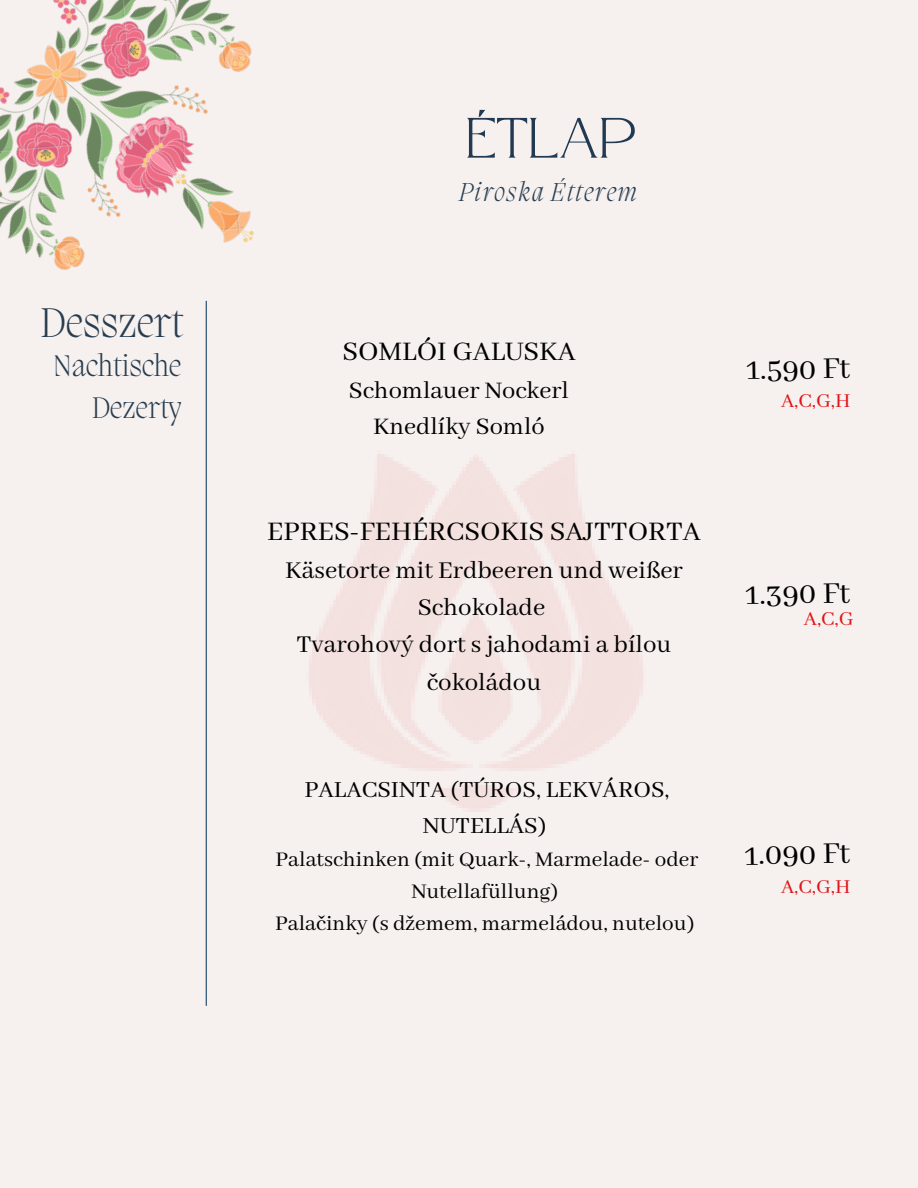
<style>
.page{position:relative;width:918px;height:1188px;background:#f6f0ee}
.page>*{position:absolute;margin:0;border:0;box-sizing:border-box;transform-origin:0 0}
.t1{font:56.7px "Atteron";color:#213a51}
.t2{font:200 42.45px "Migra";color:#273d50}
.t3{font:33.6px "Abhaya Libre";color:#000}
.t4{font:200 30.45px "Migra";color:#273d50}
.t5{font:29.85px "Abhaya Libre";color:#000}
.t6{font:26.85px/37.2px "Abhaya Libre";color:#000;text-align:center}
.t7{font:italic 200 26.55px "Migra";letter-spacing:.06em;color:#273d50}
.t8{font:26.4px "Abhaya Libre";color:#000}
.t9{font:25.8px/35.8px "Abhaya Libre";color:#000;text-align:center}
.t10{font:23.25px/32px "Abhaya Libre";color:#000;text-align:center}
.t11{font:22.05px "Abhaya Libre";color:#e01318}
</style>
<div class="page">
<hr style="left:206px;top:301px;width:1px;height:705px;background:#19456b">
<img style="left:0;top:0;width:254px;height:371px">
<p class="t2" style="left:40px;top:302px;width:145px">Desszert</p>
<p class="t4" style="left:53px;top:351px;width:130px">Nachtische</p>
<p class="t4" style="left:92px;top:393px;width:91px">Dezerty</p>
<p class="t1" style="left:466px;top:105px;width:172px">ÉTLAP</p>
<p class="t7" style="left:459px;top:180px;width:179px">Piroska Étterem</p>
<p class="t5" style="left:342px;top:335px;width:235px">SOMLÓI GALUSKA</p>
<p class="t8" style="left:349px;top:376px;width:222px">Schomlauer Nockerl</p>
<p class="t8" style="left:373px;top:412px;width:173px">Knedlíky Somló</p>
<p class="t5" style="left:267px;top:515px;width:435px">EPRES-FEHÉRCSOKIS SAJTTORTA</p>
<p class="t6" style="left:285px;top:553px;width:399px">Käsetorte mit Erdbeeren und weißer<br>Schokolade</p>
<p class="t6" style="left:297px;top:627px;width:376px">Tvarohový dort s jahodami a bílou čokoládou</p>
<p class="t9" style="left:304px;top:773px;width:367px">PALACSINTA (TÚROS, LEKVÁROS,<br>NUTELLÁS)</p>
<p class="t10" style="left:276px;top:844px;width:424px">Palatschinken (mit Quark-, Marmelade- oder<br>Nutellafüllung)</p>
<p class="t10" style="left:275px;top:908px;width:421px">Palačinky (s džemem, marmeládou, nutelou)</p>
<p class="t3" style="left:746px;top:351px;width:105px;rotate:-1deg">1.590 Ft</p>
<p class="t11" style="left:781px;top:389px;width:71px">A,C,G,H</p>
<p class="t3" style="left:745px;top:576px;width:106px;rotate:-1deg">1.390 Ft</p>
<p class="t11" style="left:804px;top:607px;width:51px">A,C,G</p>
<p class="t3" style="left:744px;top:836px;width:107px;rotate:-1deg">1.090 Ft</p>
<p class="t11" style="left:781px;top:874px;width:71px">A,C,G,H</p>
</div>
